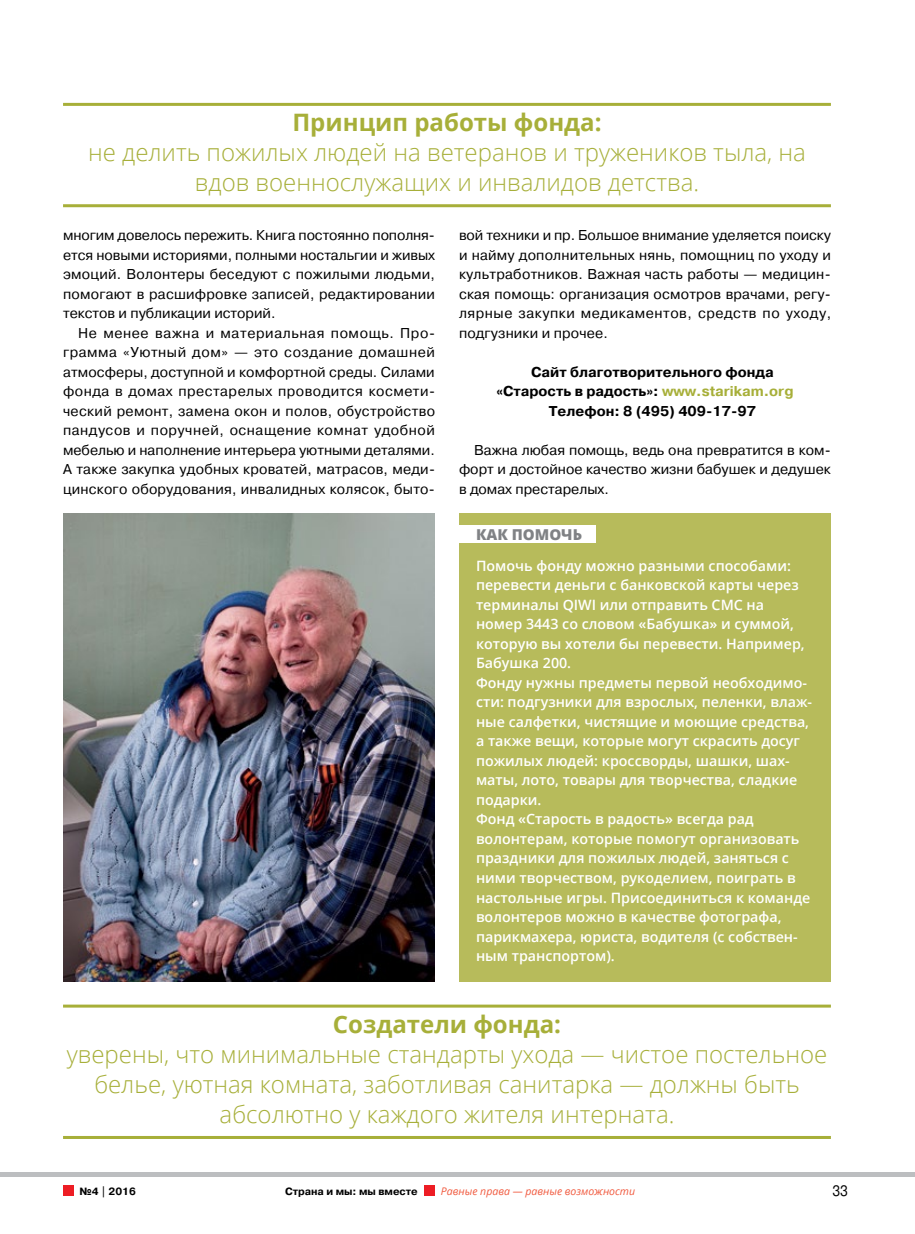
<style>
.page{position:relative;width:915px;height:1234px;background:#fff}
.page>*{position:absolute;margin:0;border:0;box-sizing:border-box;transform-origin:0 0}
.t1{font:300 24px/30px "Open Sans";color:#a7af39;text-align:center}
.t2{font:700 24px "Open Sans";color:#a7af39}
.t3{font:800 15px "Open Sans";color:#808285}
.t4{font:15px "Pragmatica";color:#000;scale:.9 1}
.t5{font:14.25px/19.5px "Pragmatica";letter-spacing:.015em;color:#000;text-align:justify}
.t6{font:600 14.25px/19.5px "Open Sans";color:#fff}
.t7{font:700 14.25px "Pragmatica";color:#000}
.t8{font:italic 10.5px "Open Sans";color:#f15b40}
.t9{font:700 10.5px "Pragmatica C";color:#000}
.s1{color:#a7af39}
</style>
<div class="page">
<div style="left:459px;top:513px;width:371px;height:468px;background:#b7bb5b"></div>
<div style="left:459px;top:526px;width:136px;height:17px;background:#fff"></div>
<hr style="left:63px;top:103px;width:767px;height:3px;background:#a7af39">
<hr style="left:63px;top:204px;width:767px;height:3px;background:#a7af39">
<hr style="left:63px;top:1004px;width:767px;height:3px;background:#a7af39">
<hr style="left:63px;top:1135px;width:767px;height:3px;background:#a7af39">
<img style="left:63px;top:513px;width:372px;height:468px">
<div style="left:423px;top:1185px;width:11px;height:10px;background:#ed1d24"></div>
<div style="left:63px;top:1185px;width:11px;height:10px;background:#ed1d24"></div>
<div style="left:0;top:1171px;width:914px;height:5px;background:#bcbec0"></div>
<h1 class="t2" style="left:292px;top:106px;width:310px">П ринцип работы фонда:</h1>
<h1 class="t1" style="left:88px;top:137px;width:719px">не делить пожилых людей на ветеранов и тружеников тыла, на вдов военнослужащих и инвалидов детства.</h1>
<p class="t5" style="left:63px;top:226px;width:373px">многим довелось пережить. Книга постоянно пополня&shy;ется новыми историями, полными ностальгии и живых эмоций. Волонтеры беседуют с пожилыми людьми, помогают в расшифровке записей, редактировании текстов и публикации историй.</p>
<p class="t5" style="left:63px;top:323px;width:373px;text-indent:15px">Не менее важна и материальная помощь. Про&shy;грамма «Уютный дом» — это создание домашней атмосферы, доступной и комфортной среды. Силами фонда в домах престарелых проводится космети&shy;ческий ремонт, замена окон и полов, обустройство пандусов и поручней, оснащение комнат удобной мебелью и наполнение интерьера уютными деталями.<br>А также закупка удобных кроватей, матрасов, меди&shy;цинского оборудования, инвалидных колясок, быто-</p>
<p class="t5" style="left:459px;top:226px;width:373px">вой техники и пр. Большое внимание уделяется поиску и найму дополнительных нянь, помощниц по уходу и культработников. Важная часть работы — медицин&shy;ская помощь: организация осмотров врачами, регу&shy;лярные закупки медикаментов, средств по уходу, подгузники и прочее.</p>
<p class="t7" style="left:531px;top:362px;width:244px">Сайт благотворительного фонда</p>
<p class="t7" style="left:496px;top:382px;width:298px">«Старость в радость»: <span class="s1">www.starikam.org</span></p>
<p class="t7" style="left:548px;top:401px;width:209px">Телефон: 8 (495) 409-17-97</p>
<p class="t5" style="left:459px;top:440px;width:373px;text-indent:15px">Важна любая помощь, ведь она превратится в ком&shy;форт и достойное качество жизни бабушек и дедушек в домах престарелых.</p>
<p class="t3" style="left:476px;top:523px;width:61px">Как помо</p>
<p class="t3" style="left:561px;top:523px;width:22px">чь</p>
<p class="t6" style="left:476px;top:555px;width:337px">Помочь фонду можно разными способами: перевести деньги с банковской карты через терминалы QIWI или отправить СМС на номер 3443 со словом «Бабушка» и суммой, которую вы хотели бы перевести. Например, Бабушка 200.<br>Фонду нужны предметы первой необходимо&shy;сти: подгузники для взрослых, пеленки, влаж&shy;ные салфетки, чистящие и моющие средства, а также вещи, которые могут скрасить досуг пожилых людей: кроссворды, шашки, шах&shy;маты, лото, товары для творчества, сладкие подарки.<br>Фонд «Старость в радость» всегда рад волонтерам, которые помогут организовать праздники для пожилых людей, заняться с ними творчеством, рукоделием, поиграть в настольные игры. Присоединиться к команде волонтеров можно в качестве фотографа, парикмахера, юриста, водителя (с собствен&shy;ным транспортом).</p>
<h1 class="t2" style="left:333px;top:1007px;width:229px">Создатели фонда:</h1>
<h1 class="t1" style="left:67px;top:1038px;width:761px">уверены, что минимальные стандарты ухода — чистое постельное белье, уютная комната, заботливая санитарка — должны быть абсолютно у каждого жителя интерната.</h1>
<p class="t9" style="left:80px;top:1185px;width:58px">№4 | 2016</p>
<p class="t9" style="left:285px;top:1185px;width:134px">Страна и мы: мы вместе</p>
<p class="t8" style="left:441px;top:1183px;width:195px">Равные права — равные возможности</p>
<p class="t4" style="left:832px;top:1181px;width:19px">33</p>
</div>
